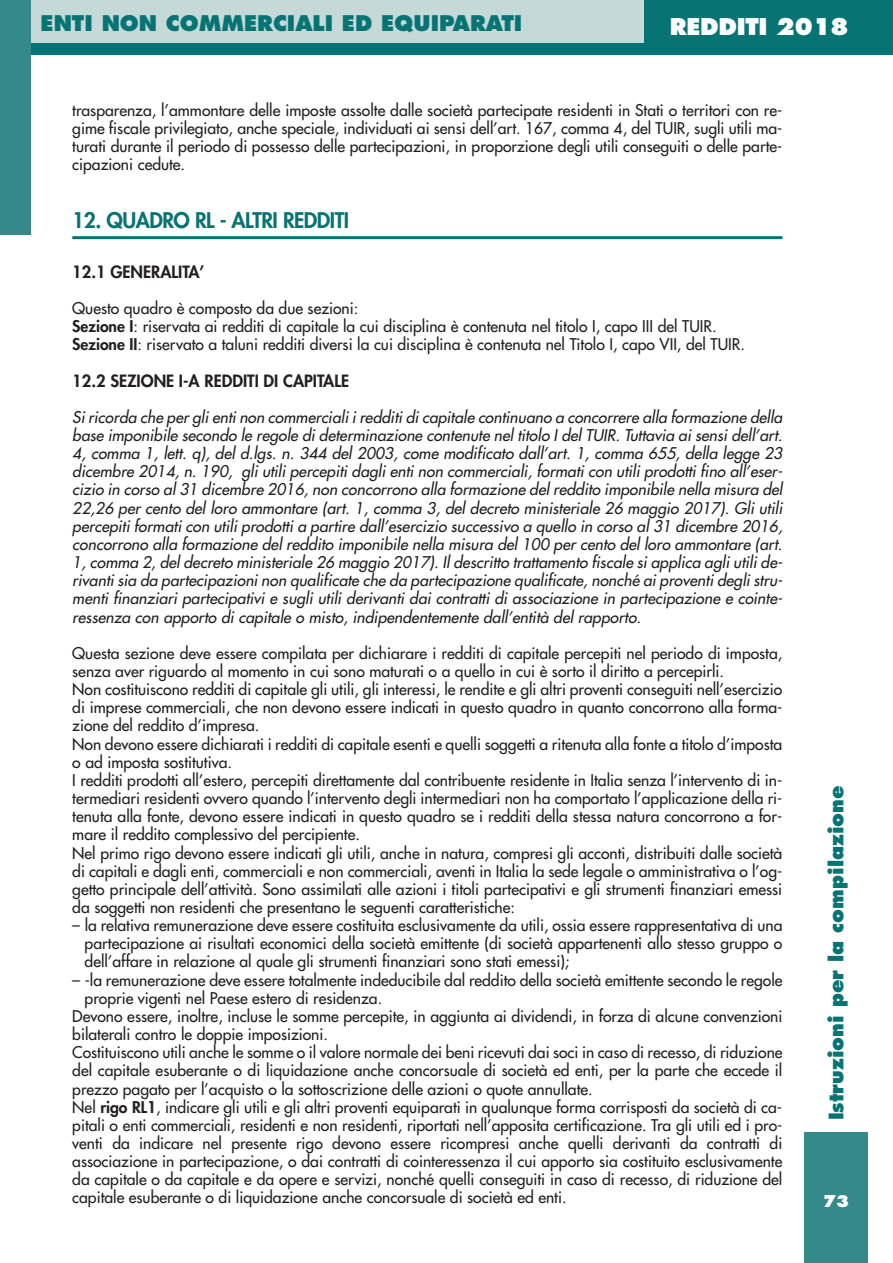
<style>
.page{position:relative;width:893px;height:1263px;background:#fff}
.page>*{position:absolute;margin:0;border:0;box-sizing:border-box;transform-origin:0 0}
.t1{font:800 22.5px "Futura";letter-spacing:-.015em;color:#fff}
.t2{font:800 21px "Futura";color:#077473}
.t3{font:800 21px "Futura";letter-spacing:-.025em;color:#077473}
.t4{font:800 19.5px "Futura";color:#077473}
.t5{font:800 16.5px "Futura";color:#231f20}
.t6{font:15.75px/18.1px "Futura";color:#231f20;text-align:justify}
.t7{font:italic 15.75px/18.1px "Futura";color:#231f20;text-align:justify}
.t8{font:800 15.75px "Futura";color:#fff}
.s1{font-weight:800}
</style>
<div class="page">
<hr style="left:72px;top:236px;width:710px;height:3px;background:#077473">
<div style="left:804px;top:1132px;width:64px;height:131px;background:#348a89"></div>
<div style="left:30px;top:0;width:863px;height:54px;background:#077473"></div>
<div style="left:30px;top:0;width:614px;height:43px;background:#c5d9d9"></div>
<div style="left:0;top:0;width:30px;height:235px;background:#348a89"></div>
<h2 class="t2" style="left:41px;top:14px;width:483px">ENTI NON COMMERCIALI ED EQUIPARATI</h2>
<h1 class="t1" style="left:670px;top:16px;width:181px">REDDITI 2018</h1>
<p class="t6" style="left:72px;top:102px;width:712px">trasparenza, l’ammontare delle imposte assolte dalle società partecipate residenti in Stati o territori con re&shy;gime fiscale privilegiato, anche speciale, individuati ai sensi dell’art. 167, comma 4, del TUIR, sugli utili ma&shy;turati durante il periodo di possesso delle partecipazioni, in proporzione degli utili conseguiti o delle parte&shy;cipazioni cedute.</p>
<h2 class="t3" style="left:72px;top:210px;width:278px">12. QUADRO RL - ALTRI REDDITI</h2>
<p class="t5" style="left:72px;top:264px;width:134px">12.1 GENERALITA’</p>
<p class="t6" style="left:72px;top:300px;width:674px;text-align:left">Questo quadro è composto da due sezioni:<br><span class="s1">Sezione I</span>: riservata ai redditi di capitale la cui disciplina è contenuta nel titolo I, capo III del TUIR.<br><span class="s1">Sezione II</span>: riservato a taluni redditi diversi la cui disciplina è contenuta nel Titolo I, capo VII, del TUIR.</p>
<p class="t5" style="left:72px;top:373px;width:278px">12.2 SEZIONE I-A REDDITI DI CAPITALE</p>
<p class="t7" style="left:72px;top:409px;width:715px">Siricorda che per glientinon commercialiiredditidicapitale continuano a concorrere alla formazione della base imponibile secondo le regole di determinazione contenute nel titolo I del TUIR. Tuttavia ai sensi dell’art.<br>4, comma 1, lett. q), del d.lgs. n. 344 del 2003, come modificato dall’art. 1, comma 655, della legge 23 dicembre 2014, n. 190, gli utili percepiti dagli enti non commerciali, formati con utili prodotti fino all’eser&shy;cizio in corso al 31 dicembre 2016, non concorrono alla formazione del reddito imponibile nella misura del 22,26 per cento del loro ammontare (art. 1, comma 3, del decreto ministeriale 26 maggio 2017). Gli utili percepiti formati con utili prodotti a partire dall’esercizio successivo a quello in corso al 31 dicembre 2016, concorrono alla formazione del reddito imponibile nella misura del 100 per cento del loro ammontare (art.<br>1, comma 2, del decreto ministeriale 26 maggio 2017). Il descritto trattamento fiscale si applica agli utili de&shy;rivantisia da partecipazioninon qualificate che da partecipazione qualificate,nonché aiproventideglistru&shy;menti finanziari partecipativi e sugli utili derivanti dai contratti di associazione in partecipazione e cointe&shy;ressenza con apporto di capitale o misto, indipendentemente dall’entità del rapporto.</p>
<p class="t6" style="left:72px;top:645px;width:712px;text-align:left">Questa sezione deve essere compilata per dichiarare i redditi di capitale percepiti nel periodo di imposta, senza aver riguardo al momento in cui sono maturati o a quello in cui è sorto il diritto a percepirli.<br>Non costituiscono redditi di capitale gli utili, gli interessi, le rendite e gli altri proventi conseguiti nell’esercizio di imprese commerciali, che non devono essere indicati in questo quadro in quanto concorrono alla forma&shy;zione del reddito d’impresa.<br>Non devono essere dichiarati i redditi di capitale esenti e quelli soggetti a ritenuta alla fonte a titolo d’imposta o ad imposta sostitutiva.<br>I redditi prodotti all’estero, percepiti direttamente dal contribuente residente in Italia senza l’intervento di in&shy;termediari residenti ovvero quando l’intervento degli intermediari non ha comportato l’applicazione della ri&shy;tenuta alla fonte, devono essere indicati in questo quadro se i redditi della stessa natura concorrono a for&shy;mare il reddito complessivo del percipiente.<br>Nel primo rigo devono essere indicati gli utili, anche in natura, compresi gli acconti, distribuiti dalle società di capitali e dagli enti, commerciali e non commerciali, aventi in Italia la sede legale o amministrativa o l’og&shy;getto principale dell’attività. Sono assimilati alle azioni i titoli partecipativi e gli strumenti finanziari emessi da soggetti non residenti che presentano le seguenti caratteristiche:</p>
<p class="t6" style="left:85px;top:917px;width:699px;text-indent:-12px">– la relativa remunerazione deve essere costituita esclusivamente da utili, ossia essere rappresentativa di una partecipazione ai risultati economici della società emittente (di società appartenenti allo stesso gruppo o dell’affare in relazione al quale gli strumenti finanziari sono stati emessi);</p>
<p class="t6" style="left:72px;top:972px;width:712px">– -la remunerazione deve essere totalmente indeducibile dal reddito della società emittente secondo le regole</p>
<p class="t6" style="left:85px;top:990px;width:299px">proprie vigenti nel Paese estero di residenza.</p>
<p class="t6" style="left:72px;top:1008px;width:712px">Devono essere, inoltre, incluse le somme percepite, in aggiunta ai dividendi, in forza di alcune convenzioni</p>
<p class="t6" style="left:72px;top:1026px;width:257px">bilaterali contro le doppie imposizioni.</p>
<p class="t6" style="left:72px;top:1044px;width:712px">Costituiscono utili anche le somme o il valore normale dei beni ricevuti dai soci in caso di recesso, di riduzione</p>
<p class="t6" style="left:72px;top:1062px;width:712px">del capitale esuberante o di liquidazione anche concorsuale di società ed enti, per la parte che eccede il</p>
<p class="t6" style="left:72px;top:1081px;width:522px">prezzo pagato per l’acquisto o la sottoscrizione delle azioni o quote annullate.</p>
<p class="t6" style="left:72px;top:1099px;width:711px">Nel <span class="s1">rigo RL1</span>, indicare gli utili e gli altri proventi equiparati in qualunque forma corrisposti da società di ca-</p>
<p class="t6" style="left:72px;top:1117px;width:712px">pitali o enti commerciali, residenti e non residenti, riportati nell’apposita certificazione. Tra gli utili ed i pro-</p>
<p class="t6" style="left:72px;top:1135px;width:711px">venti da indicare nel presente rigo devono essere ricompresi anche quelli derivanti da contratti di</p>
<p class="t6" style="left:72px;top:1153px;width:712px">associazione in partecipazione, o dai contratti di cointeressenza il cui apporto sia costituito esclusivamente</p>
<p class="t6" style="left:72px;top:1171px;width:712px">da capitale o da capitale e da opere e servizi, nonché quelli conseguiti in caso di recesso, di riduzione del</p>
<p class="t6" style="left:72px;top:1190px;width:496px">capitale esuberante o di liquidazione anche concorsuale di società ed enti.</p>
<p class="t8" style="left:823px;top:1194px;width:28px">73</p>
<p class="t4" style="left:827px;top:1120px;width:336px;rotate:-90deg">Istruzioni per la compilazione</p>
</div>
